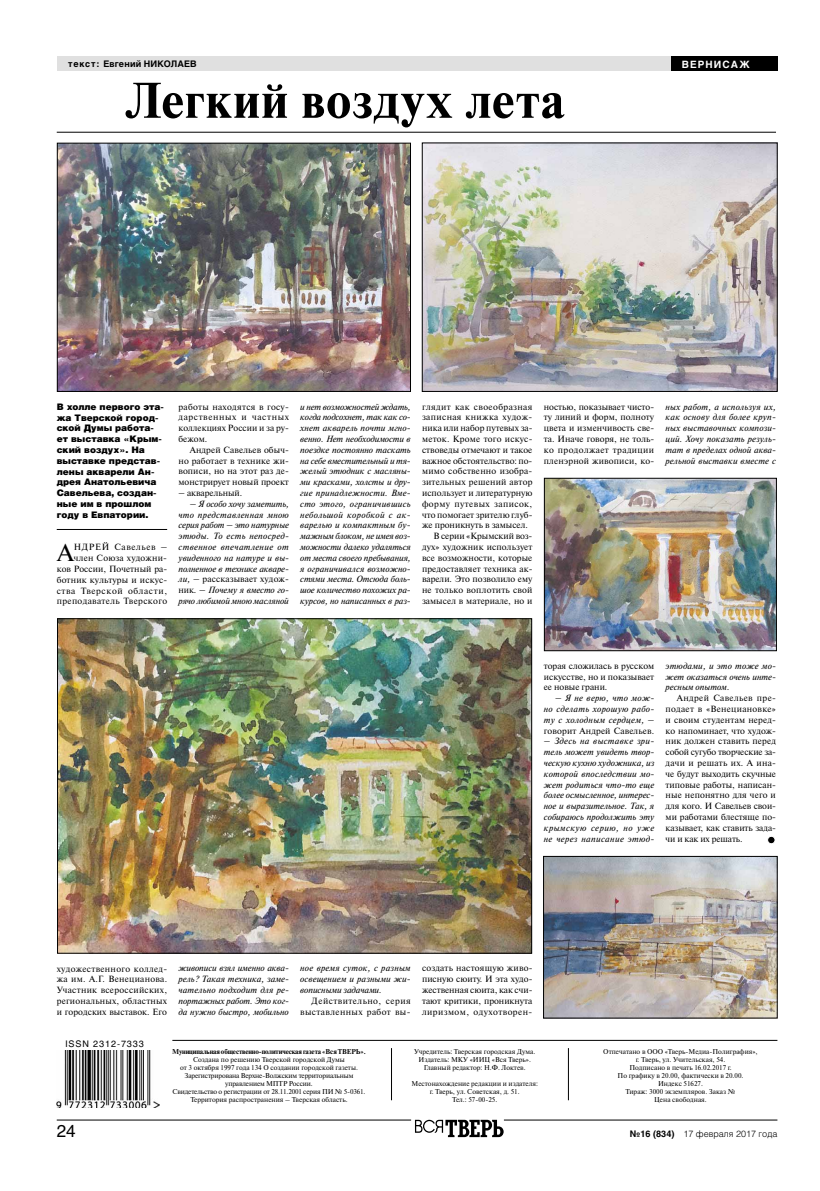
<style>
.page{position:relative;width:820px;height:1191px;background:#fff}
.page>*{position:absolute;margin:0;border:0;box-sizing:border-box;transform-origin:0 0}
.t1{font:700 50px "Newton C";letter-spacing:.03em;color:#000}
.t2{font:24.4px "Newton C";color:#000}
.t3{font:17px "Helios";color:#000}
.t4{font:700 10px "Helios";color:#fff}
.t5{font:italic 9px/10.8px "Newton C";color:#000;text-align:justify}
.t6{font:9px/10.8px "Newton C";letter-spacing:.005em;color:#000;text-align:justify}
.t7{font:900 9px/10.8px "Helios";color:#000}
.t8{font:9px/10.8px "Newton C";letter-spacing:.045em;color:#000;text-align:right}
.t9{font:9px "Newton C";letter-spacing:.025em;color:#000}
.t10{font:300 9px "Helios";color:#000}
.t11{font:700 9px "Helios";letter-spacing:.055em;color:#000}
.t12{font:9px "Newton C";letter-spacing:.04em;color:#000}
.t13{font:9px "Helios";letter-spacing:.1em;color:#000}
.t14{font:7px/8px "Newton C";color:#000;text-align:center}
.t15{font:700 7px "Newton C";letter-spacing:-.015em;color:#000}
.s1{font-style:normal}
.s2{font-weight:700}
</style>
<div class="page">
<hr style="left:57px;top:1119px;width:354px;height:1px;background:#000">
<hr style="left:503px;top:1119px;width:274px;height:1px;background:#000">
<svg style="left:415px;top:1119px;width:88px;height:18px"></svg>
<hr style="left:57px;top:529px;width:110px;height:1px;background:#000">
<div style="left:767px;top:836px;width:7px;height:7px;background:#000;border-radius:50%"></div>
<div style="left:767px;top:836px;width:8px;height:8px;border:1px solid #fff;border-radius:50%"></div>
<hr style="left:172px;top:1039px;width:605px;height:1px;background:#000">
<hr style="left:568px;top:1048px;width:1px;height:52px;background:#000">
<hr style="left:391px;top:1048px;width:1px;height:52px;background:#000">
<img style="left:57px;top:1050px;width:102px;height:58px">
<div style="left:57px;top:57px;width:720px;height:14px;background:#e0e0e0"></div>
<div style="left:670px;top:57px;width:107px;height:14px;background:#000"></div>
<hr style="left:57px;top:132px;width:718px;height:1px;background:#000">
<img style="left:59px;top:620px;width:470px;height:331px">
<div style="left:57px;top:618px;width:474px;height:335px;border:1px solid #000"></div>
<img style="left:59px;top:145px;width:349px;height:244px">
<div style="left:57px;top:143px;width:353px;height:248px;border:1px solid #000"></div>
<img style="left:424px;top:145px;width:351px;height:244px">
<img style="left:545px;top:858px;width:230px;height:158px">
<div style="left:543px;top:856px;width:234px;height:162px;border:1px solid #000"></div>
<img style="left:546px;top:480px;width:228px;height:169px">
<div style="left:544px;top:478px;width:232px;height:173px;border:1px solid #000"></div>
<p class="t11" style="left:68px;top:59px;width:130px">текст: Евгений Николаев</p>
<p class="t4" style="left:681px;top:58px;width:69px">вернисаж</p>
<h1 class="t1" style="left:126px;top:73px;width:440px">Легкий воздух лета</h1>
<p class="t7" style="left:57px;top:401px;width:109px">В холле первого эта&shy;жа Тверской город&shy;ской Думы работа&shy;ет выставка «Крым&shy;ский воздух». На выставке представ&shy;лены акварели Ан&shy;дрея Анатольевича<br>Савельева, создан&shy;ные им в прошлом году в Евпатории.</p>
<h2 class="t2" style="left:57px;top:539px;width:18px">А</h2>
<p class="t6" style="left:74px;top:542px;width:8px">ндре</p>
<p class="t6" style="left:57px;top:542px;width:112px;text-align:right">й Савельев –<br>член Союза художни-<br>ков России, Почетный ра&shy;ботник культуры и искус&shy;ства Тверской области, преподаватель Тверского</p>
<p class="t6" style="left:178px;top:401px;width:112px">работы находятся в госу&shy;дарственных и частных коллекциях России и за ру&shy;бежом.</p>
<p class="t6" style="left:178px;top:444px;width:112px;text-indent:11px">Андрей Савельев обыч&shy;но работает в технике жи&shy;вописи, но на этот раз де&shy;монстрирует новый проект</p>
<p class="t6" style="left:178px;top:487px;width:65px">– акварельный.</p>
<p class="t5" style="left:178px;top:498px;width:112px;text-indent:11px">– Я особо хочу заметить, что представленная мною серия работ – это натурные этюды. То есть непосред&shy;ственное впечатление от увиденного на натуре и вы&shy;полненное в технике акваре&shy;ли, – <span class="s1">рассказывает худож&shy;ник.</span> – Почему я вместо го&shy;рячо любимой мною масляной</p>
<p class="t5" style="left:300px;top:401px;width:112px">и нет возможностей ждать, когда подсохнет, так как со&shy;хнет акварель почти мгно&shy;венно. Нет необходимости в поездке постоянно таскать на себе вместительный и тя&shy;желый этюдник с масляны&shy;ми красками, холсты и дру&shy;гие принадлежности. Вме&shy;сто этого, ограничившись небольшой коробкой с ак&shy;варелью и компактным бу&shy;мажным блоком, не имея воз&shy;можности далеко удаляться от места своего пребывания, я ограничивался возможно&shy;стями места. Отсюда боль&shy;шое количество похожих ра&shy;курсов, но написанных в раз-</p>
<p class="t8" style="left:422px;top:401px;width:112px">глядит как своеобразная</p>
<p class="t12" style="left:422px;top:412px;width:112px">записная книжка худож-</p>
<p class="t6" style="left:422px;top:423px;width:112px">ника или набор путевых за-</p>
<p class="t9" style="left:422px;top:434px;width:112px">меток. Кроме того искус-</p>
<p class="t6" style="left:422px;top:444px;width:112px">ствоведы отмечают и такое</p>
<p class="t6" style="left:422px;top:455px;width:112px">важное обстоятельство: по-</p>
<p class="t9" style="left:422px;top:466px;width:112px">мимо собственно изобра-</p>
<p class="t6" style="left:422px;top:477px;width:112px">зительных решений автор</p>
<p class="t6" style="left:422px;top:487px;width:112px">использует и литературную</p>
<p class="t8" style="left:422px;top:498px;width:112px">форму путевых записок,</p>
<p class="t6" style="left:422px;top:509px;width:112px">что помогает зрителю глуб-</p>
<p class="t6" style="left:422px;top:520px;width:107px">же проникнуть в замысел.</p>
<p class="t6" style="left:433px;top:531px;width:100px">В серии «Крымский воз-</p>
<p class="t6" style="left:422px;top:541px;width:112px">дух» художник использует</p>
<p class="t6" style="left:422px;top:552px;width:112px">все возможности, которые</p>
<p class="t6" style="left:422px;top:563px;width:112px">предоставляет техника ак-</p>
<p class="t6" style="left:422px;top:574px;width:112px">варели. Это позволило ему</p>
<p class="t6" style="left:422px;top:585px;width:112px">не только воплотить свой</p>
<p class="t6" style="left:422px;top:595px;width:112px">замысел в материале, но и</p>
<p class="t6" style="left:543px;top:401px;width:112px">ностью, показывает чисто&shy;ту линий и форм, полноту цвета и изменчивость све&shy;та. Иначе говоря, не толь&shy;ко продолжает традиции пленэрной живописи, ко-</p>
<p class="t5" style="left:665px;top:401px;width:112px">ных работ, а используя их, как основу для более круп&shy;ных выставочных компози&shy;ций. Хочу показать резуль&shy;тат в пределах одной аква&shy;рельной выставки вместе с</p>
<p class="t6" style="left:543px;top:660px;width:112px">торая сложилась в русском искусстве, но и показывает ее новые грани.</p>
<p class="t5" style="left:543px;top:693px;width:112px;text-indent:11px">– Я не верю, что мож&shy;но сделать хорошую рабо&shy;ту с холодным сердцем, <span class="s1">– говорит Андрей Савельев.</span></p>
<p class="t5" style="left:543px;top:736px;width:112px">– Здесь на выставке зри&shy;тель может увидеть твор&shy;ческую кухню художника, из которой впоследствии мо&shy;жет родиться что-то еще более осмысленное, интерес&shy;ное и выразительное. Так, я собираюсь продолжить эту крымскую серию, но уже не через написание этюд-</p>
<p class="t5" style="left:665px;top:660px;width:112px">этюдами, и это тоже мо&shy;жет оказаться очень инте&shy;ресным опытом.</p>
<p class="t6" style="left:665px;top:693px;width:112px;text-indent:11px">Андрей Савельев пре&shy;подает в «Венециановке» и своим студентам неред&shy;ко напоминает, что худож&shy;ник должен ставить перед собой сугубо творческие за&shy;дачи и решать их. А ина&shy;че будут выходить скучные типовые работы, написан&shy;ные непонятно для чего и для кого. И Савельев свои&shy;ми работами блестяще по&shy;казывает, как ставить зада&shy;чи и как их решать.</p>
<p class="t6" style="left:57px;top:963px;width:112px">художественного коллед&shy;жа им. А.Г. Венецианова.<br>Участник всероссийских, региональных, областных и городских выставок. Его</p>
<p class="t5" style="left:178px;top:963px;width:112px">живописи взял именно аква&shy;рель? Такая техника, заме&shy;чательно подходит для ре&shy;портажных работ. Это ког&shy;да нужно быстро, мобильно</p>
<p class="t5" style="left:300px;top:963px;width:112px">ное время суток, с разным освещением и разными жи&shy;вописными задачами.</p>
<p class="t8" style="left:300px;top:995px;width:112px">Действительно, серия выставленных работ вы-</p>
<p class="t6" style="left:422px;top:963px;width:112px">создать настоящую живо&shy;писную сюиту. И эта худо&shy;жественная сюита, как счи&shy;тают критики, проникнута лиризмом, одухотворен-</p>
<p class="t13" style="left:65px;top:1038px;width:80px">ISSN 2312-7333</p>
<p class="t15" style="left:172px;top:1047px;width:176px">Муниципальная общественно-политическая газета «Вся Твер</p>
<p class="t15" style="left:356px;top:1047px;width:11px">ь».</p>
<p class="t14" style="left:172px;top:1055px;width:194px">Создана по решению Тверской городской Думы<br>от 3 октября 1997 года 134 О создании городской газеты.<br>Зарегистрирована Верхне-Волжским территориальным управлением МПТР России.<br>Свидетельство о регистрации от 28.11.2001 серия ПИ № 5-0361.<br>Территория распространения – Тверская область.</p>
<p class="t14" style="left:414px;top:1047px;width:122px">Учредитель: Тверская городская Дума.<br>Издатель: МКУ «ИИЦ «Вся Тверь».<br>Главный редактор: Н.Ф. Локтев.</p>
<p class="t14" style="left:411px;top:1079px;width:128px">Местонахождение редакции и издателя: г. Тверь, ул. Советская, д. 51.<br>Тел.: 57-00-25.</p>
<p class="t14" style="left:603px;top:1047px;width:156px">Отпечатано в ООО «Тверь-Медиа-Полиграфия», г. Тверь, ул. Учительская, 54.<br>Подписано в печать 16.02.2017 г.<br>По графику в 20.00, фактически в 20.00.<br>Индекс 51627.<br>Тираж: 3000 экземпляров. Заказ №<br>Цена свободная.</p>
<h3 class="t3" style="left:57px;top:1120px;width:21px">24</h3>
<p class="t10" style="left:629px;top:1128px;width:149px"><span class="s2">№16 (834)</span> 17 февраля 2017 года</p>
</div>
